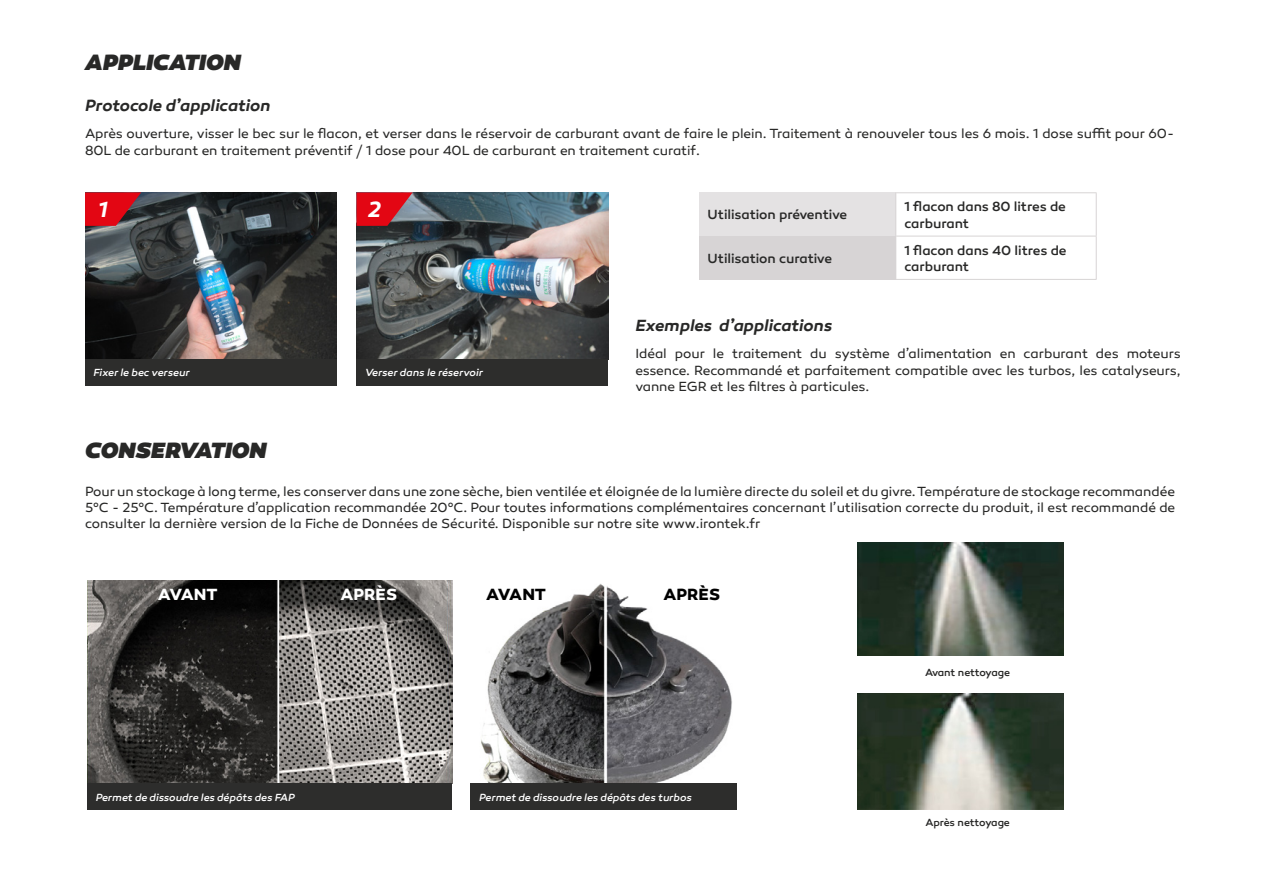
<style>
.page{position:relative;width:1263px;height:893px;background:#fff}
.page>*{position:absolute;margin:0;border:0;box-sizing:border-box;transform-origin:0 0}
.t1{font:italic 900 22.5px "Canaro";color:#282827}
.t2{font:italic 600 22.5px "Canaro";color:#fff}
.t3{font:italic 600 16.5px "Canaro";letter-spacing:-.005em;color:#282827}
.t4{font:700 16.5px "Canaro";color:#000}
.t5{font:700 16.5px "Canaro";color:#fff}
.t6{font:13.5px/16.2px "Canaro";letter-spacing:-.005em;color:#282827;text-align:justify}
.t7{font:500 13.5px/16.2px "Canaro";letter-spacing:-.005em;color:#282827}
.t8{font:italic 500 10.5px "Canaro";letter-spacing:-.005em;color:#fff}
.t9{font:500 10.5px "Canaro";letter-spacing:-.01em;color:#282827}
</style>
<div class="page">
<img style="left:858px;top:693px;width:205px;height:116px">
<img style="left:858px;top:542px;width:205px;height:114px">
<img style="left:470px;top:584px;width:266px;height:200px">
<div style="left:470px;top:784px;width:267px;height:26px;background:#2d2d2c"></div>
<img style="left:88px;top:581px;width:364px;height:203px">
<div style="left:87px;top:784px;width:365px;height:26px;background:#2d2d2c"></div>
<img style="left:356px;top:192px;width:252px;height:167px">
<svg style="left:356px;top:192px;width:57px;height:34px;background:#c5232f"></svg>
<div style="left:356px;top:359px;width:252px;height:26px;background:#2d2d2c"></div>
<img style="left:85px;top:192px;width:252px;height:167px">
<svg style="left:85px;top:192px;width:56px;height:34px;background:#be1722"></svg>
<div style="left:85px;top:359px;width:252px;height:26px;background:#2d2d2c"></div>
<div style="left:699px;top:193px;width:197px;height:43px;background:#e4e2e3"></div>
<div style="left:699px;top:236px;width:197px;height:43px;background:#d7d4d5"></div>
<hr style="left:895px;top:192px;width:201px;height:1px;background:#d7d4d5">
<hr style="left:895px;top:193px;width:1px;height:43px;background:#d7d4d5">
<hr style="left:1096px;top:193px;width:1px;height:43px;background:#d7d4d5">
<hr style="left:895px;top:236px;width:201px;height:1px;background:#d7d4d5">
<hr style="left:1096px;top:236px;width:1px;height:43px;background:#d7d4d5">
<hr style="left:895px;top:279px;width:201px;height:1px;background:#d7d4d5">
<h1 class="t1" style="left:85px;top:48px;width:157px">APPLICATION</h1>
<p class="t3" style="left:85px;top:96px;width:187px">Protocole d’application</p>
<p class="t6" style="left:85px;top:126px;width:1091px">Après ouverture, visser le bec sur le flacon, et verser dans le réservoir de carburant avant de faire le plein. Traitement à renouveler tous les 6 mois. 1 dose suffit pour 60-<br>80L de carburant en traitement préventif / 1 dose pour 40L de carburant en traitement curatif.</p>
<h1 class="t2" style="left:98px;top:196px;width:11px">1</h1>
<p class="t8" style="left:94px;top:366px;width:98px">Fixer le bec verseur</p>
<h1 class="t2" style="left:368px;top:196px;width:15px">2</h1>
<p class="t8" style="left:365px;top:366px;width:120px">Verser dans le réservoir</p>
<p class="t7" style="left:708px;top:207px;width:141px">Utilisation préventive</p>
<p class="t7" style="left:904px;top:199px;width:163px">1 flacon dans 80 litres de carburant</p>
<p class="t7" style="left:708px;top:250px;width:126px">Utilisation curative</p>
<p class="t7" style="left:904px;top:242px;width:164px">1 flacon dans 40 litres de carburant</p>
<p class="t3" style="left:635px;top:316px;width:199px">Exemples d’applications</p>
<p class="t6" style="left:635px;top:346px;width:547px">Idéal pour le traitement du système d’alimentation en carburant des moteurs essence. Recommandé et parfaitement compatible avec les turbos, les catalyseurs, vanne EGR et les filtres à particules.</p>
<h1 class="t1" style="left:85px;top:435px;width:183px">CONSERVATION</h1>
<p class="t6" style="left:85px;top:483px;width:1092px">Pour un stockage à long terme, les conserver dans une zone sèche, bien ventilée et éloignée de la lumière directe du soleil et du givre. Température de stockage recommandée 5°C - 25°C. Température d’application recommandée 20°C. Pour toutes informations complémentaires concernant l’utilisation correcte du produit, il est recommandé de consulter la dernière version de la Fiche de Données de Sécurité. Disponible sur notre site www.irontek.fr</p>
<p class="t5" style="left:158px;top:584px;width:61px">AVANT</p>
<p class="t5" style="left:340px;top:584px;width:58px">APRÈS</p>
<p class="t8" style="left:96px;top:791px;width:201px">Permet de dissoudre les dépôts des FAP</p>
<p class="t4" style="left:486px;top:584px;width:61px">AVANT</p>
<p class="t4" style="left:663px;top:584px;width:58px">APRÈS</p>
<p class="t8" style="left:479px;top:791px;width:214px">Permet de dissoudre les dépôts des turbos</p>
<p class="t9" style="left:925px;top:666px;width:87px">Avant nettoyage</p>
<p class="t9" style="left:925px;top:817px;width:86px">Après nettoyage</p>
</div>
